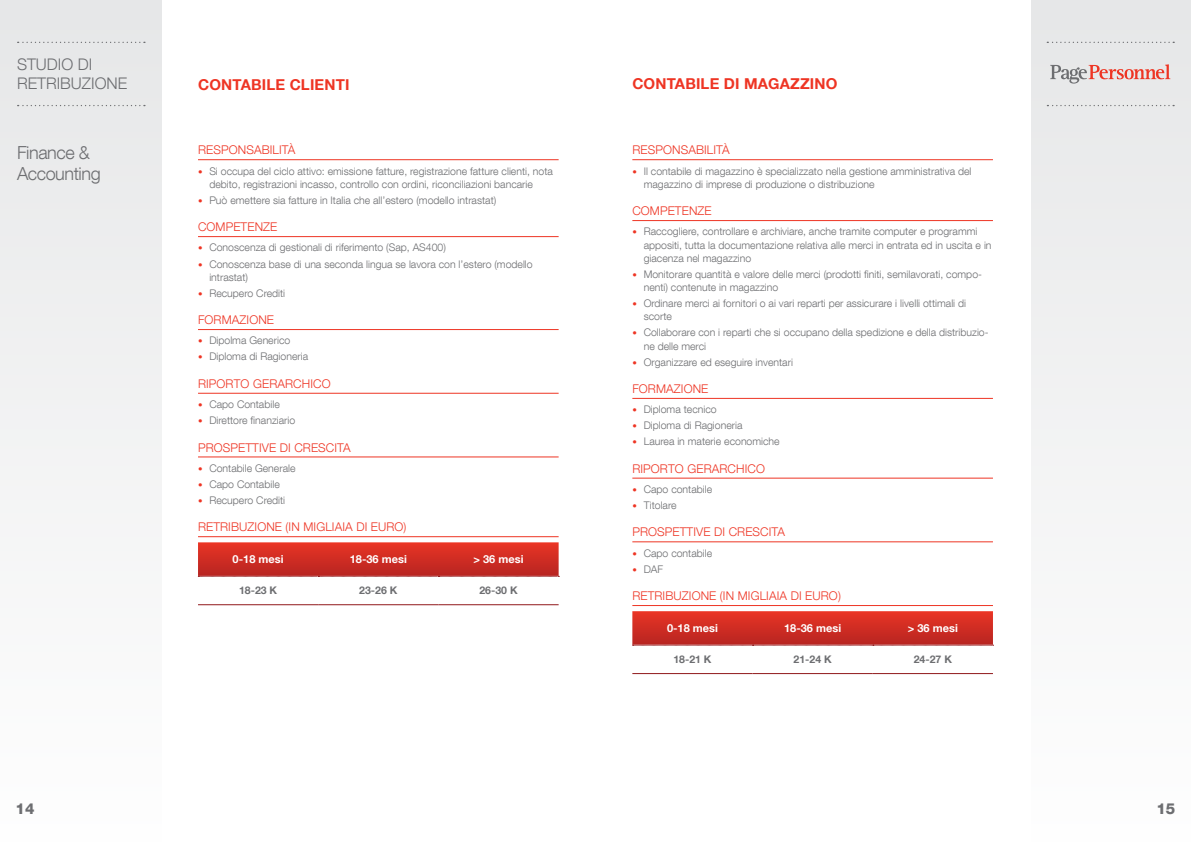
<style>
.page{position:relative;width:1191px;height:842px;background:#fff}
.page>*{position:absolute;margin:0;border:0;box-sizing:border-box;transform-origin:0 0}
.t1{font:300 18px/21px "Helvetica Neue LT Com";letter-spacing:-.025em;color:#6d6e71}
.t2{font:300 16px/19.2px "Helvetica Neue LT Com";color:#6d6e71}
.t3{font:700 15px "Helvetica Neue LT Com";letter-spacing:.01em;color:#ee3524}
.t4{font:800 15px "Helvetica Neue LT Com";color:#6d6e71}
.t5{font:300 12px "Helvetica Neue LT Com";letter-spacing:.01em;color:#ee3524}
.t6{font:700 11px "Helvetica Neue LT Com";color:#fff}
.t7{font:300 10.5px/13.2px "Helvetica Neue LT Com";color:#6d6e71}
.t8{font:700 10.5px "Helvetica Neue LT Com";color:#6d6e71}
.s1{font-weight:800;font-size:9px;color:#ee3524}
</style>
<div class="page">
<div style="left:0;top:0;width:162px;height:842px;background:#f2f2f3"></div>
<div style="left:1031px;top:0;width:160px;height:842px;background:#f2f3f3"></div>
<svg style="left:18px;top:42px;width:127px;height:1px"></svg>
<svg style="left:18px;top:105px;width:127px;height:1px"></svg>
<svg style="left:1047px;top:105px;width:127px;height:1px"></svg>
<svg style="left:1050px;top:64px;width:120px;height:20px"></svg>
<svg style="left:1047px;top:42px;width:127px;height:1px"></svg>
<hr style="left:198px;top:159px;width:360px;height:1px;background:#ee3524">
<hr style="left:198px;top:236px;width:360px;height:1px;background:#ee3524">
<hr style="left:198px;top:329px;width:360px;height:1px;background:#ee3524">
<hr style="left:198px;top:393px;width:360px;height:1px;background:#ee3524">
<hr style="left:198px;top:457px;width:360px;height:1px;background:#ee3524">
<hr style="left:198px;top:536px;width:360px;height:1px;background:#ee3524">
<hr style="left:198px;top:604px;width:120px;height:1px;background:#90181b">
<hr style="left:318px;top:604px;width:120px;height:1px;background:#90181b">
<hr style="left:438px;top:604px;width:120px;height:1px;background:#90181b">
<svg style="left:198px;top:542px;width:361px;height:35px;background:#d03128"></svg>
<hr style="left:632px;top:159px;width:361px;height:1px;background:#ee3524">
<hr style="left:632px;top:220px;width:361px;height:1px;background:#ee3524">
<hr style="left:632px;top:398px;width:361px;height:1px;background:#ee3524">
<hr style="left:632px;top:478px;width:361px;height:1px;background:#ee3524">
<hr style="left:632px;top:542px;width:361px;height:1px;background:#ee3524">
<hr style="left:632px;top:605px;width:361px;height:1px;background:#ee3524">
<hr style="left:632px;top:673px;width:120px;height:1px;background:#90181b">
<hr style="left:752px;top:673px;width:120px;height:1px;background:#90181b">
<hr style="left:872px;top:673px;width:121px;height:1px;background:#90181b">
<svg style="left:632px;top:611px;width:361px;height:35px;background:#d03128"></svg>
<h2 class="t2" style="left:17px;top:54px;width:112px">STUDIO DI<br>RETRIBUZIONE</h2>
<h1 class="t1" style="left:17px;top:141px;width:85px">Finance &amp;<br>Accounting</h1>
<h3 class="t3" style="left:198px;top:76px;width:153px">CONTABILE CLIENTI</h3>
<h3 class="t3" style="left:632px;top:75px;width:207px">CONTABILE DI MAGAZZINO</h3>
<p class="t5" style="left:198px;top:143px;width:99px">RESPONSABILITÀ</p>
<p class="t7" style="left:209px;top:164px;width:345px;text-indent:-11px"><span class="s1">•</span> Si occupa del ciclo attivo: emissione fatture, registrazione fatture clienti, nota debito, registrazioni incasso, controllo con ordini, riconciliazioni bancarie</p>
<p class="t7" style="left:198px;top:193px;width:300px"><span class="s1">•</span> Può emettere sia fatture in Italia che all’estero (modello intrastat)</p>
<p class="t5" style="left:198px;top:220px;width:81px">COMPETENZE</p>
<p class="t7" style="left:198px;top:241px;width:249px"><span class="s1">•</span> Conoscenza di gestionali di riferimento (Sap, AS400)</p>
<p class="t7" style="left:209px;top:257px;width:325px;text-indent:-11px"><span class="s1">•</span> Conoscenza base di una seconda lingua se lavora con l’estero (modello intrastat)</p>
<p class="t7" style="left:198px;top:286px;width:89px"><span class="s1">•</span> Recupero Crediti</p>
<p class="t5" style="left:198px;top:312px;width:77px">FORMAZIONE</p>
<p class="t7" style="left:198px;top:334px;width:94px"><span class="s1">•</span> Dipolma Generico</p>
<p class="t7" style="left:198px;top:350px;width:112px"><span class="s1">•</span> Diploma di Ragioneria</p>
<p class="t5" style="left:198px;top:376px;width:134px">RIPORTO GERARCHICO</p>
<p class="t7" style="left:198px;top:398px;width:83px"><span class="s1">•</span> Capo Contabile</p>
<p class="t7" style="left:198px;top:414px;width:99px"><span class="s1">•</span> Direttore finanziario</p>
<p class="t5" style="left:198px;top:440px;width:154px">PROSPETTIVE DI CRESCITA</p>
<p class="t7" style="left:198px;top:461px;width:99px"><span class="s1">•</span> Contabile Generale</p>
<p class="t7" style="left:198px;top:477px;width:83px"><span class="s1">•</span> Capo Contabile</p>
<p class="t7" style="left:198px;top:493px;width:89px"><span class="s1">•</span> Recupero Crediti</p>
<p class="t5" style="left:198px;top:520px;width:210px">RETRIBUZIONE (IN MIGLIAIA DI EURO)</p>
<p class="t6" style="left:233px;top:552px;width:52px">0-18 mesi</p>
<p class="t6" style="left:350px;top:552px;width:59px">18-36 mesi</p>
<p class="t6" style="left:473px;top:552px;width:51px">&gt; 36 mesi</p>
<p class="t8" style="left:239px;top:584px;width:40px">18-23 K</p>
<p class="t8" style="left:359px;top:584px;width:40px">23-26 K</p>
<p class="t8" style="left:479px;top:584px;width:40px">26-30 K</p>
<p class="t5" style="left:632px;top:143px;width:99px">RESPONSABILITÀ</p>
<p class="t7" style="left:643px;top:164px;width:329px;text-indent:-11px"><span class="s1">•</span> Il contabile di magazzino è specializzato nella gestione amministrativa del magazzino di imprese di produzione o distribuzione</p>
<p class="t5" style="left:632px;top:204px;width:81px">COMPETENZE</p>
<p class="t7" style="left:643px;top:225px;width:349px;text-indent:-11px"><span class="s1">•</span> Raccogliere, controllare e archiviare, anche tramite computer e programmi appositi, tutta la documentazione relativa alle merci in entrata ed in uscita e in giacenza nel magazzino</p>
<p class="t7" style="left:643px;top:267px;width:340px;text-indent:-11px"><span class="s1">•</span> Monitorare quantità e valore delle merci (prodotti finiti, semilavorati, compo&shy;nenti) contenute in magazzino</p>
<p class="t7" style="left:643px;top:297px;width:324px;text-indent:-11px"><span class="s1">•</span> Ordinare merci ai fornitori o ai vari reparti per assicurare i livelli ottimali di scorte</p>
<p class="t7" style="left:643px;top:326px;width:346px;text-indent:-11px"><span class="s1">•</span> Collaborare con i reparti che si occupano della spedizione e della distribuzio&shy;ne delle merci</p>
<p class="t7" style="left:632px;top:355px;width:162px"><span class="s1">•</span> Organizzare ed eseguire inventari</p>
<p class="t5" style="left:632px;top:381px;width:77px">FORMAZIONE</p>
<p class="t7" style="left:632px;top:403px;width:86px"><span class="s1">•</span> Diploma tecnico</p>
<p class="t7" style="left:632px;top:419px;width:112px"><span class="s1">•</span> Diploma di Ragioneria</p>
<p class="t7" style="left:632px;top:435px;width:149px"><span class="s1">•</span> Laurea in materie economiche</p>
<p class="t5" style="left:632px;top:461px;width:134px">RIPORTO GERARCHICO</p>
<p class="t7" style="left:632px;top:482px;width:81px"><span class="s1">•</span> Capo contabile</p>
<p class="t7" style="left:632px;top:498px;width:46px"><span class="s1">•</span> Titolare</p>
<p class="t5" style="left:632px;top:525px;width:154px">PROSPETTIVE DI CRESCITA</p>
<p class="t7" style="left:632px;top:546px;width:81px"><span class="s1">•</span> Capo contabile</p>
<p class="t7" style="left:632px;top:562px;width:32px"><span class="s1">•</span> DAF</p>
<p class="t5" style="left:632px;top:588px;width:210px">RETRIBUZIONE (IN MIGLIAIA DI EURO)</p>
<p class="t6" style="left:667px;top:621px;width:52px">0-18 mesi</p>
<p class="t6" style="left:784px;top:621px;width:59px">18-36 mesi</p>
<p class="t6" style="left:908px;top:621px;width:51px">&gt; 36 mesi</p>
<p class="t8" style="left:673px;top:653px;width:40px">18-21 K</p>
<p class="t8" style="left:793px;top:653px;width:40px">21-24 K</p>
<p class="t8" style="left:913px;top:653px;width:40px">24-27 K</p>
<h3 class="t4" style="left:16px;top:800px;width:20px">14</h3>
<h3 class="t4" style="left:1156px;top:800px;width:20px">15</h3>
</div>
